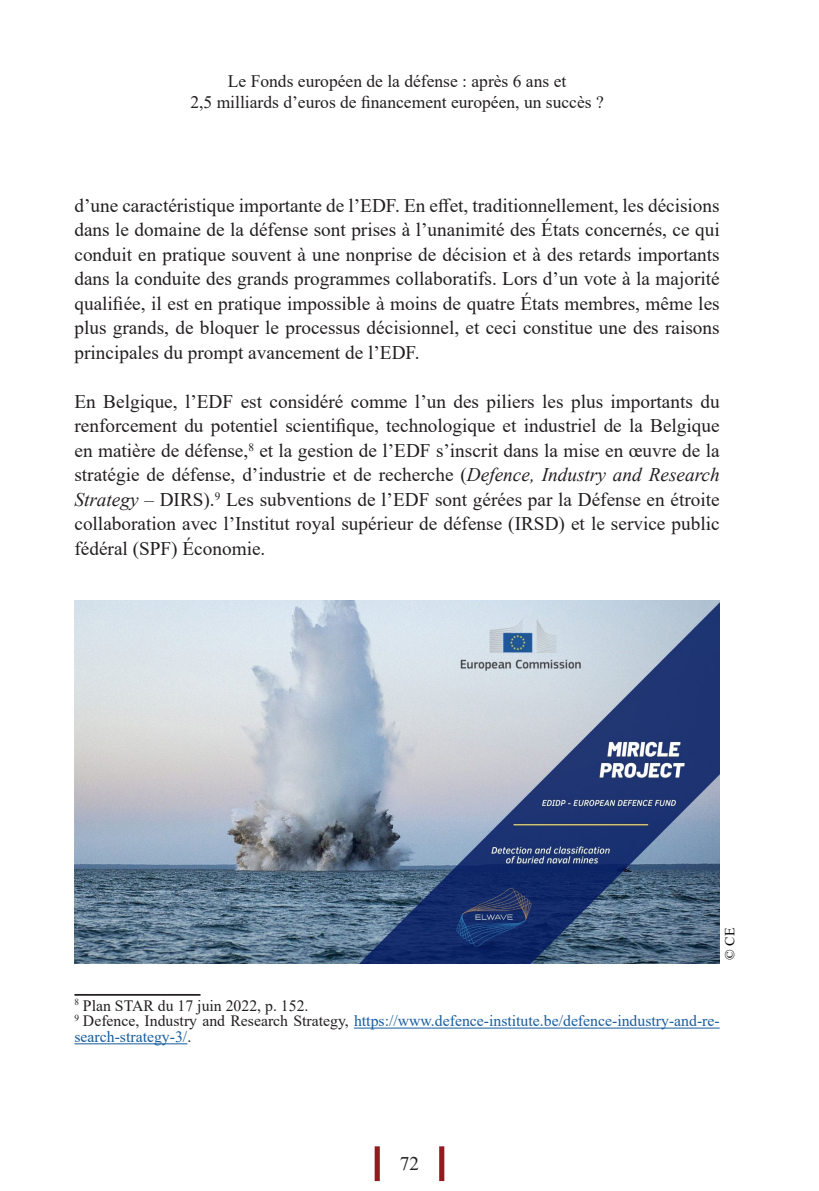
<style>
.page{position:relative;width:819px;height:1191px;background:#fff}
.page>*{position:absolute;margin:0;border:0;box-sizing:border-box;transform-origin:0 0}
.t1{font:19.25px/24.5px "Times New Roman";color:#231f20;text-align:justify}
.t2{font:17.5px/21px "Times New Roman";color:#231f20;text-align:center}
.t3{font:15.75px/15.8px "Times New Roman";color:#175d9e}
.t4{font:15.75px "Times New Roman";color:#231f20}
.t5{font:14px "Times New Roman";color:#040503}
.s1{font-style:italic}
.s2{color:#231f20}
</style>
<div class="page">
<svg style="left:439px;top:1146px;width:5px;height:35px"></svg>
<svg style="left:374px;top:1146px;width:6px;height:35px"></svg>
<hr style="left:74px;top:994px;width:126px;height:1px;background:#231f20">
<hr style="left:354px;top:1027px;width:365px;height:1px;background:#175d9e">
<hr style="left:74px;top:1043px;width:113px;height:1px;background:#175d9e">
<img style="left:74px;top:600px;width:645px;height:363px">
<p class="t2" style="left:190px;top:70px;width:415px">Le Fonds européen de la défense : après 6 ans et<br>2,5 milliards d’euros de financement européen, un succès ?</p>
<p class="t1" style="left:74px;top:192px;width:646px">d’une caractéristique importante de l’EDF. En effet, traditionnellement, les décisions dans le domaine de la défense sont prises à l’unanimité des États concernés, ce qui conduit en pratique souvent à une nonprise de décision et à des retards importants dans la conduite des grands programmes collaboratifs. Lors d’un vote à la majorité qualifiée, il est en pratique impossible à moins de quatre États membres, même les plus grands, de bloquer le processus décisionnel, et ceci constitue une des raisons principales du prompt avancement de l’EDF.</p>
<p class="t1" style="left:74px;top:388px;width:646px">En Belgique, l’EDF est considéré comme l’un des piliers les plus importants du renforcement du potentiel scientifique, technologique et industriel de la Belgique en matière de défense,<sup>8</sup> et la gestion de l’EDF s’inscrit dans la mise en œuvre de la stratégie de défense, d’industrie et de recherche (<span class="s1">Defence, Industry and Research Strategy</span> – DIRS).<sup>9</sup> Les subventions de l’EDF sont gérées par la Défense en étroite collaboration avec l’Institut royal supérieur de défense (IRSD) et le service public fédéral (SPF) Économie.</p>
<p class="t5" style="left:719px;top:959px;width:34px;rotate:-90deg">© CE</p>
<p class="t4" style="left:74px;top:994px;width:235px"><sup>8</sup> Plan STAR du 17 juin 2022, p. 152.</p>
<p class="t3" style="left:74px;top:1012px;width:646px"><sup>9</sup> <span class="s2">Defence, Industry and Research Strategy,</span> https://www.defence-institute.be/defence-industry-and-re&shy;search-strategy-3/<span class="s2">.</span></p>
<p class="t1" style="left:400px;top:1150px;width:21px">72</p>
</div>
